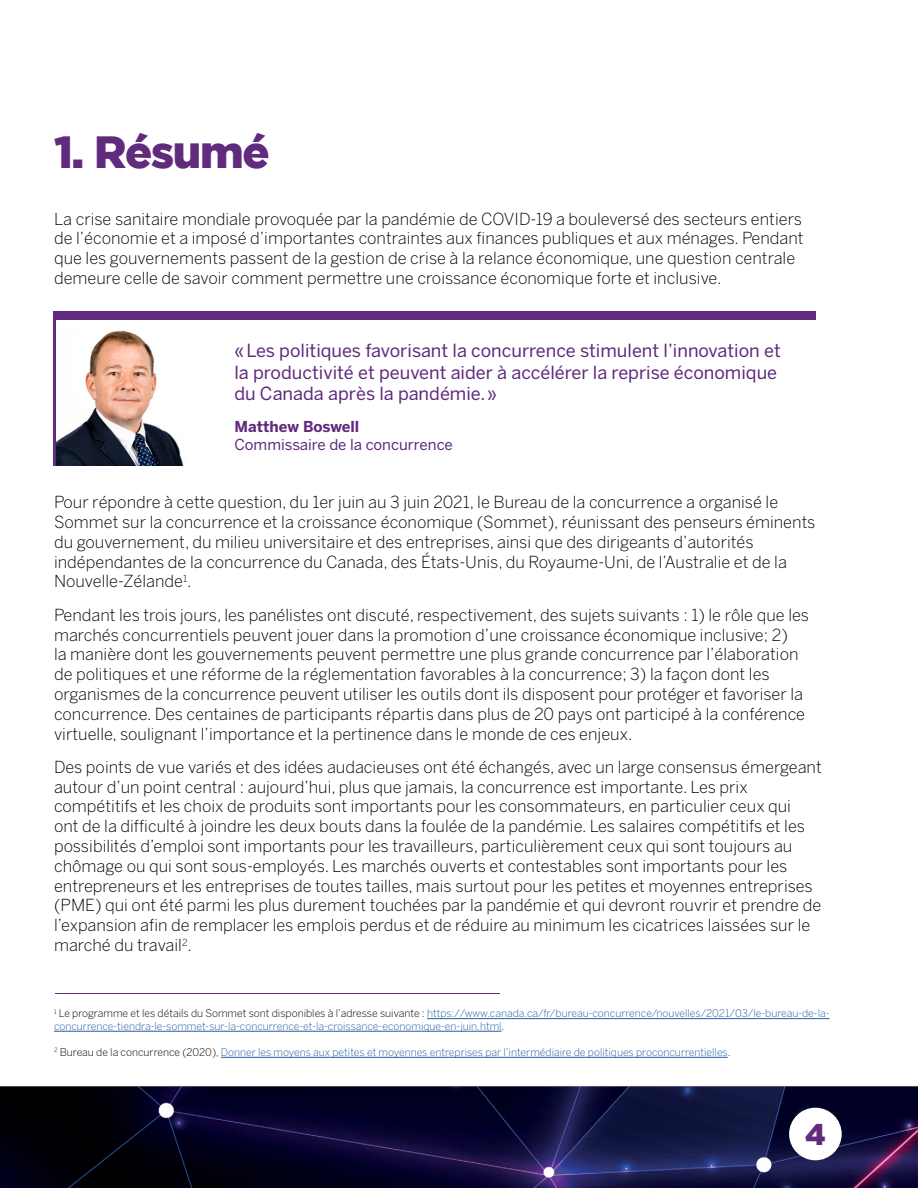
<style>
.page{position:relative;width:918px;height:1188px;background:#fff}
.page>*{position:absolute;margin:0;border:0;box-sizing:border-box;transform-origin:0 0}
.t1{font:900 45px "Gotham";letter-spacing:-.03em;color:#602a7d}
.t2{font:900 30px "Gotham";color:#602a7d}
.t3{font:18px/21.6px "Benton Sans";color:#602a7d}
.t4{font:300 16.5px/19.8px "Benton Sans";color:#000}
.t5{font:15px "Benton Sans";color:#602a7d}
.t6{font:700 15px "Benton Sans";color:#602a7d}
.t7{font:300 10.5px/12.6px "Benton Sans";color:#215e9e}
.s1{color:#000}
</style>
<div class="page">
<img style="left:0;top:993px;width:918px;height:195px">
<hr style="left:427px;top:1018px;width:402px;height:1px;background:#215e9e">
<hr style="left:54px;top:1031px;width:448px;height:1px;background:#215e9e">
<hr style="left:221px;top:1057px;width:507px;height:1px;background:#215e9e">
<hr style="left:55px;top:993px;width:444px;height:1px;background:#602a7d">
<div style="left:789px;top:1108px;width:53px;height:52px;background:#fff;border-radius:50%"></div>
<svg style="left:53px;top:311px;width:763px;height:155px"></svg>
<h1 class="t1" style="left:54px;top:126px;width:217px">1. Résumé</h1>
<p class="t4" style="left:54px;top:209px;width:751px">La crise sanitaire mondiale provoquée par la pandémie de COVID-19 a bouleversé des secteurs entiers de l’économie et a imposé d’importantes contraintes aux finances publiques et aux ménages. Pendant que les gouvernements passent de la gestion de crise à la relance économique, une question centrale demeure celle de savoir comment permettre une croissance économique forte et inclusive.</p>
<p class="t3" style="left:234px;top:339px;width:548px">«Les politiques favorisant la concurrence stimulent l’innovation et la productivité et peuvent aider à accélérer la reprise économique du Canada après la pandémie.»</p>
<p class="t6" style="left:234px;top:418px;width:126px">Matthew Boswell</p>
<p class="t5" style="left:234px;top:436px;width:220px">Commissaire de la concurrence</p>
<p class="t4" style="left:54px;top:492px;width:763px">Pour répondre à cette question, du 1er juin au 3 juin 2021, le Bureau de la concurrence a organisé le Sommet sur la concurrence et la croissance économique (Sommet), réunissant des penseurs éminents du gouvernement, du milieu universitaire et des entreprises, ainsi que des dirigeants d’autorités indépendantes de la concurrence du Canada, des États-Unis, du Royaume-Uni, de l’Australie et de la Nouvelle-Zélande<sup>1</sup>.</p>
<p class="t4" style="left:54px;top:605px;width:757px">Pendant les trois jours, les panélistes ont discuté, respectivement, des sujets suivants : 1) le rôle que les marchés concurrentiels peuvent jouer dans la promotion d’une croissance économique inclusive; 2)<br>la manière dont les gouvernements peuvent permettre une plus grande concurrence par l’élaboration de politiques et une réforme de la réglementation favorables à la concurrence; 3) la façon dont les organismes de la concurrence peuvent utiliser les outils dont ils disposent pour protéger et favoriser la concurrence. Des centaines de participants répartis dans plus de 20 pays ont participé à la conférence virtuelle, soulignant l’importance et la pertinence dans le monde de ces enjeux.</p>
<p class="t4" style="left:54px;top:757px;width:769px">Des points de vue variés et des idées audacieuses ont été échangés, avec un large consensus émergeant autour d’un point central : aujourd’hui, plus que jamais, la concurrence est importante. Les prix compétitifs et les choix de produits sont importants pour les consommateurs, en particulier ceux qui<br>ont de la difficulté à joindre les deux bouts dans la foulée de la pandémie. Les salaires compétitifs et les possibilités d’emploi sont importants pour les travailleurs, particulièrement ceux qui sont toujours au chômage ou qui sont sous-employés. Les marchés ouverts et contestables sont importants pour les entrepreneurs et les entreprises de toutes tailles, mais surtout pour les petites et moyennes entreprises (PME) qui ont été parmi les plus durement touchées par la pandémie et qui devront rouvrir et prendre de l’expansion afin de remplacer les emplois perdus et de réduire au minimum les cicatrices laissées sur le marché du travail<sup>2</sup>.</p>
<p class="t7" style="left:54px;top:1007px;width:777px"><sup>1</sup> <span class="s1">Le programme et les détails du Sommet sont disponibles à l’adresse suivante :</span> https://www.canada.ca/fr/bureau-concurrence/nouvelles/2021/03/le-bureau-de-la&shy;concurrence-tiendra-le-sommet-sur-la-concurrence-et-la-croissance-economique-en-juin.html<span class="s1">.</span></p>
<p class="t7" style="left:54px;top:1046px;width:678px"><sup>2</sup> <span class="s1">Bureau de la concurrence (2020),</span> Donner les moyens aux petites et moyennes entreprises par l’intermédiaire de politiques proconcurrentielles<span class="s1">.</span></p>
<h2 class="t2" style="left:805px;top:1117px;width:22px">4</h2>
</div>
